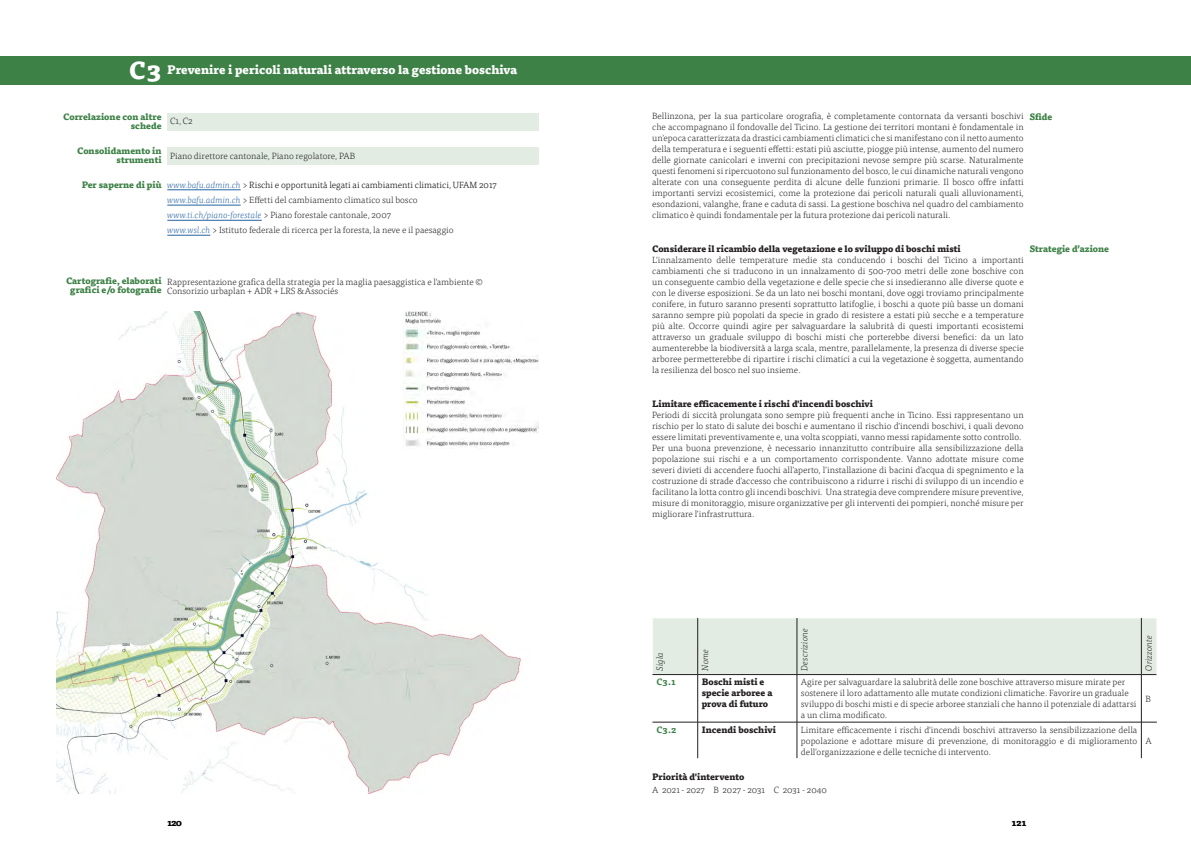
<style>
.page{position:relative;width:1191px;height:842px;background:#fff}
.page>*{position:absolute;margin:0;border:0;box-sizing:border-box;transform-origin:0 0}
.t1{font:800 24px "Tisa OT";color:#fff}
.TITOLO_SCHEDE_-_CAP{font:800 12px "Tisa OT";color:#fff}
.Scritte_grassetto{font:300 9px/11px "Tisa OT";color:#231f20;text-align:justify}
.Scritte_grassetto-2{font:800 9px/11px "Tisa OT";color:#231f20}
.Scritte_grassetto-3{font:800 9px/9px "Tisa OT";color:#3d8146;text-align:right}
.t2{font:300 9px "Tisa OT";color:#000001}
.Scritte_grassetto-4{font:italic 300 9px "Tisa OT";color:#231f20}
.Scritte_grassetto-5{font:700 9px "Tisa OT";color:#3d8146}
.t3{font:800 9px "Tisa OT";letter-spacing:-.085em;color:#000}
.s1{font-style:italic;color:#2563a1}
.s2{color:#231f20}
</style>
<div class="page">
<div style="left:0;top:56px;width:1191px;height:29px;background:#3d8146"></div>
<div style="left:167px;top:113px;width:372px;height:17px;background:#e2ece3"></div>
<div style="left:167px;top:147px;width:372px;height:17px;background:#e2ece3"></div>
<div style="left:652px;top:618px;width:505px;height:56px;background:#e2ece3"></div>
<hr style="left:652px;top:618px;width:45px;height:1px;background:#fff">
<hr style="left:652px;top:618px;width:1px;height:56px;background:#fff">
<hr style="left:697px;top:618px;width:100px;height:1px;background:#fff">
<hr style="left:797px;top:618px;width:344px;height:1px;background:#fff">
<hr style="left:697px;top:618px;width:1px;height:56px;background:#231f20">
<hr style="left:796px;top:618px;width:1px;height:56px;background:#231f20">
<hr style="left:1141px;top:618px;width:1px;height:56px;background:#231f20">
<hr style="left:652px;top:674px;width:45px;height:1px;background:#231f20">
<hr style="left:697px;top:674px;width:100px;height:1px;background:#231f20">
<hr style="left:697px;top:675px;width:1px;height:47px;background:#231f20">
<hr style="left:797px;top:674px;width:344px;height:1px;background:#231f20">
<hr style="left:796px;top:675px;width:1px;height:47px;background:#231f20">
<svg style="left:1141px;top:674px;width:15px;height:1px"></svg>
<hr style="left:1141px;top:675px;width:1px;height:47px;background:#231f20">
<hr style="left:697px;top:722px;width:1px;height:36px;background:#231f20">
<hr style="left:796px;top:722px;width:1px;height:36px;background:#231f20">
<hr style="left:1141px;top:722px;width:1px;height:36px;background:#231f20">
<hr style="left:1156px;top:618px;width:1px;height:56px;background:#fff">
<hr style="left:652px;top:722px;width:45px;height:1px;background:#231f20">
<hr style="left:697px;top:722px;width:100px;height:1px;background:#231f20">
<hr style="left:797px;top:722px;width:344px;height:1px;background:#231f20">
<svg style="left:1141px;top:722px;width:15px;height:1px"></svg>
<img style="left:57px;top:312px;width:464px;height:482px">
<img style="left:403px;top:311px;width:136px;height:138px">
<hr style="left:167px;top:190px;width:74px;height:1px;background:#2563a1">
<hr style="left:167px;top:205px;width:74px;height:1px;background:#2563a1">
<hr style="left:167px;top:220px;width:95px;height:1px;background:#2563a1">
<hr style="left:167px;top:235px;width:43px;height:1px;background:#2563a1">
<p class="t1" style="left:129px;top:55px;width:34px">C3</p>
<p class="TITOLO_SCHEDE_-_CAP" style="left:167px;top:62px;width:351px">Prevenire i pericoli naturali attraverso la gestione boschiva</p>
<p class="Scritte_grassetto-3" style="left:63px;top:112px;width:100px">Correlazione con altre schede</p>
<p class="Scritte_grassetto" style="left:170px;top:116px;width:24px">C1, C2</p>
<p class="Scritte_grassetto-3" style="left:77px;top:147px;width:86px">Consolidamento in strumenti</p>
<p class="Scritte_grassetto-3" style="left:82px;top:181px;width:81px">Per saperne di più</p>
<p class="Scritte_grassetto" style="left:170px;top:150px;width:186px">Piano direttore cantonale, Piano regolatore, PAB</p>
<p class="t2" style="left:167px;top:180px;width:331px"><span class="s1">www.bafu.admin.ch</span> <span class="s2">&gt;</span> Rischi e opportunità legati ai cambiamenti climatici, UFAM 2017</p>
<p class="Scritte_grassetto" style="left:167px;top:195px;width:252px"><span class="s1">www.bafu.admin.ch</span> &gt; Effetti del cambiamento climatico sul bosco</p>
<p class="Scritte_grassetto" style="left:167px;top:210px;width:225px"><span class="s1">www.ti.ch/piano-forestale</span> &gt; Piano forestale cantonale, 2007</p>
<p class="Scritte_grassetto" style="left:167px;top:225px;width:288px"><span class="s1">www.wsl.ch</span> &gt; Istituto federale di ricerca per la foresta, la neve e il paesaggio</p>
<p class="Scritte_grassetto-3" style="left:66px;top:277px;width:97px;text-align:center">Cartografie, elaborati grafici e/o fotografie</p>
<p class="Scritte_grassetto" style="left:167px;top:277px;width:317px;line-height:9px">Rappresentazione grafica della strategia per la maglia paesaggistica e l'ambiente ©<br>Consorizio urbaplan + ADR + LRS &amp;Associés</p>
<p class="Scritte_grassetto" style="left:652px;top:111px;width:373px">Bellinzona, per la sua particolare orografia, è completamente contornata da versanti boschivi che accompagnano il fondovalle del Ticino. La gestione dei territori montani è fondamentale in un'epoca caratterizzata da drastici cambiamenti climatici che si manifestano con il netto aumento della temperatura e i seguenti effetti: estati più asciutte, piogge più intense, aumento del numero delle giornate canicolari e inverni con precipitazioni nevose sempre più scarse. Naturalmente questi fenomeni si ripercuotono sul funzionamento del bosco, le cui dinamiche naturali vengono alterate con una conseguente perdita di alcune delle funzioni primarie. Il bosco offre infatti importanti servizi ecosistemici, come la protezione dai pericoli naturali quali alluvionamenti, esondazioni, valanghe, frane e caduta di sassi. La gestione boschiva nel quadro del cambiamento climatico è quindi fondamentale per la futura protezione dai pericoli naturali.</p>
<p class="Scritte_grassetto-2" style="left:652px;top:243px;width:310px">Considerare il ricambio della vegetazione e lo sviluppo di boschi misti</p>
<p class="Scritte_grassetto" style="left:652px;top:254px;width:373px">L'innalzamento delle temperature medie sta conducendo i boschi del Ticino a importanti cambiamenti che si traducono in un innalzamento di 500-700 metri delle zone boschive con un conseguente cambio della vegetazione e delle specie che si insedieranno alle diverse quote e con le diverse esposizioni. Se da un lato nei boschi montani, dove oggi troviamo principalmente conifere, in futuro saranno presenti soprattutto latifoglie, i boschi a quote più basse un domani saranno sempre più popolati da specie in grado di resistere a estati più secche e a temperature più alte. Occorre quindi agire per salvaguardare la salubrità di questi importanti ecosistemi attraverso un graduale sviluppo di boschi misti che porterebbe diversi benefici: da un lato aumenterebbe la biodiversità a larga scala, mentre, parallelamente, la presenza di diverse specie arboree permetterebbe di ripartire i rischi climatici a cui la vegetazione è soggetta, aumentando la resilienza del bosco nel suo insieme.</p>
<p class="Scritte_grassetto-2" style="left:652px;top:398px;width:222px">Limitare efficacemente i rischi d'incendi boschivi</p>
<p class="Scritte_grassetto" style="left:652px;top:409px;width:373px">Periodi di siccità prolungata sono sempre più frequenti anche in Ticino. Essi rappresentano un rischio per lo stato di salute dei boschi e aumentano il rischio d'incendi boschivi, i quali devono essere limitati preventivamente e, una volta scoppiati, vanno messi rapidamente sotto controllo.</p>
<p class="Scritte_grassetto" style="left:652px;top:442px;width:373px">Per una buona prevenzione, è necessario innanzitutto contribuire alla sensibilizzazione della popolazione sui rischi e a un comportamento corrispondente. Vanno adottate misure come severi divieti di accendere fuochi all’aperto, l’installazione di bacini d’acqua di spegnimento e la costruzione di strade d’accesso che contribuiscono a ridurre i rischi di sviluppo di un incendio e facilitano la lotta contro gli incendi boschivi. Una strategia deve comprendere misure preventive, misure di monitoraggio, misure organizzative per gli interventi dei pompieri, nonché misure per migliorare l’infrastruttura.</p>
<p class="Scritte_grassetto-3" style="left:1029px;top:112px;width:25px">Sfide</p>
<p class="Scritte_grassetto-3" style="left:1029px;top:244px;width:81px">Strategie d’azione</p>
<p class="Scritte_grassetto-4" style="left:654px;top:670px;width:20px;rotate:-90deg">Sigla</p>
<p class="Scritte_grassetto-4" style="left:700px;top:670px;width:23px;rotate:-90deg">Nome</p>
<p class="Scritte_grassetto-4" style="left:799px;top:670px;width:44px;rotate:-90deg">Descrizione</p>
<p class="Scritte_grassetto-4" style="left:1143px;top:670px;width:37px;rotate:-90deg">Orizzonte</p>
<p class="Scritte_grassetto-5" style="left:656px;top:676px;width:21px">C3.1</p>
<p class="Scritte_grassetto-2" style="left:701px;top:677px;width:72px">Boschi misti e specie arboree a prova di futuro</p>
<p class="Scritte_grassetto" style="left:801px;top:677px;width:337px;text-align:left">Agire per salvaguardare la salubrità delle zone boschive attraverso misure mirate per sostenere il loro adattamento alle mutate condizioni climatiche. Favorire un graduale sviluppo di boschi misti e di specie arboree stanziali che hanno il potenziale di adattarsi a un clima modificato.</p>
<p class="Scritte_grassetto" style="left:1145px;top:693px;width:7px">B</p>
<p class="Scritte_grassetto-5" style="left:656px;top:724px;width:21px">C3.2</p>
<p class="Scritte_grassetto-2" style="left:701px;top:724px;width:76px">Incendi boschivi</p>
<p class="Scritte_grassetto" style="left:801px;top:724px;width:338px">Limitare efficacemente i rischi d'incendi boschivi attraverso la sensibilizzazione della popolazione e adottare misure di prevenzione, di monitoraggio e di miglioramento dell’organizzazione e delle tecniche di intervento.</p>
<p class="Scritte_grassetto" style="left:1145px;top:735px;width:8px">A</p>
<p class="Scritte_grassetto-2" style="left:652px;top:771px;width:94px">Priorità d'intervento</p>
<p class="Scritte_grassetto" style="left:652px;top:785px;width:176px">A 2021 - 2027 B 2027 - 2031 C 2031 - 2040</p>
<p class="t3" style="left:167px;top:817px;width:16px">120</p>
<p class="t3" style="left:1011px;top:817px;width:16px">121</p>
</div>
